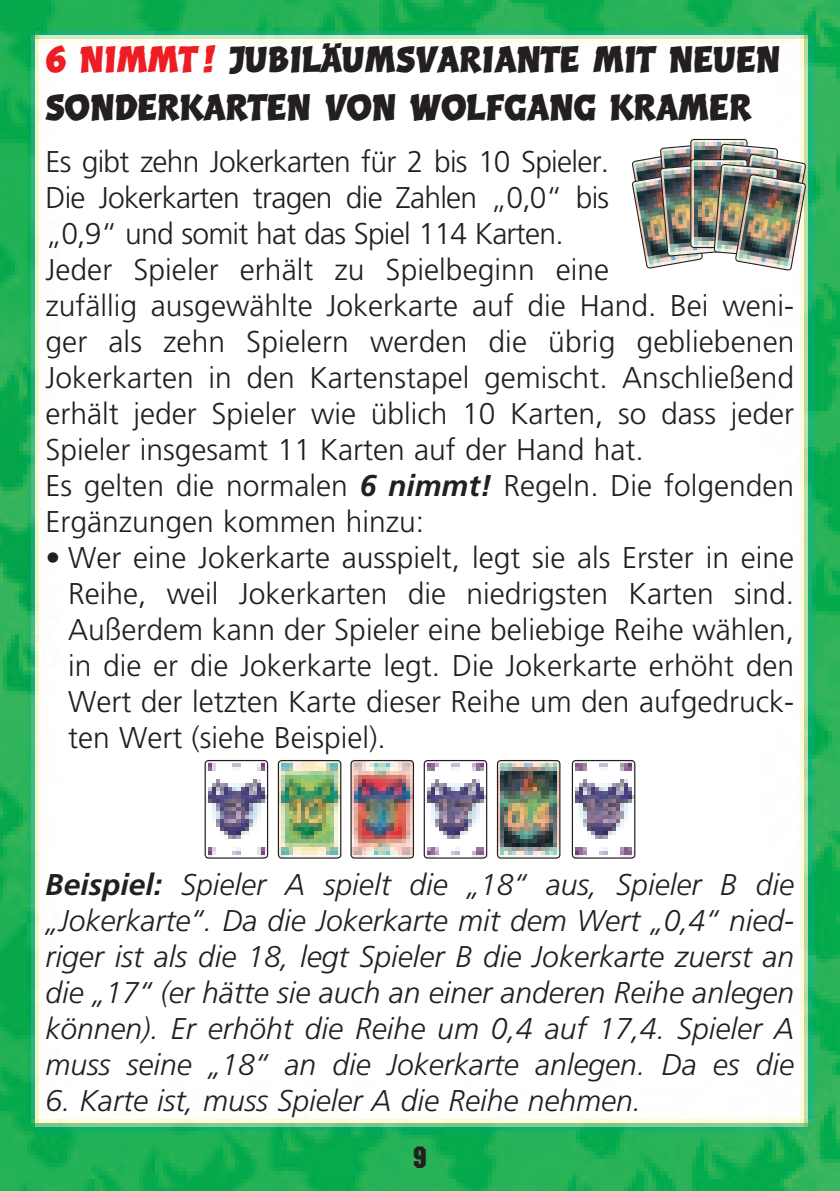
<style>
.page{position:relative;width:840px;height:1191px;background:#fff}
.page>*{position:absolute;margin:0;border:0;box-sizing:border-box;transform-origin:0 0}
.Überschrift_für_Jubi{font:32px/48px "Balder LL";color:#231f20}
.Text{font:300 30px/36px "Frutiger";color:#231f20}
.Beispiel{font:italic 300 30px/36px "Frutiger";color:#231f20;text-align:justify}
.Text_mit_Einzug{font:300 30px/36px "Frutiger";color:#231f20;text-align:justify}
.Text-2{font:30px "Machine";color:#231f20}
.s1{color:#ee1d23}
.s2{font-weight:700;font-style:italic}
.s3{font-weight:700}
</style>
<div class="page">
<img style="left:0;top:0;width:839px;height:1191px">
<img style="left:631px;top:122px;width:175px;height:156px">
<img style="left:205px;top:760px;width:62px;height:98px">
<div style="left:204px;top:760px;width:64px;height:98px;border:1px solid #231f20;border-radius:3px"></div>
<img style="left:278px;top:760px;width:62px;height:98px">
<div style="left:278px;top:760px;width:63px;height:98px;border:1px solid #231f20;border-radius:3px"></div>
<img style="left:351px;top:760px;width:62px;height:98px">
<div style="left:350px;top:760px;width:64px;height:98px;border:1px solid #231f20;border-radius:3px"></div>
<img style="left:424px;top:760px;width:62px;height:98px">
<div style="left:423px;top:760px;width:64px;height:98px;border:1px solid #231f20;border-radius:3px"></div>
<img style="left:497px;top:760px;width:62px;height:98px">
<div style="left:496px;top:760px;width:64px;height:98px;border:1px solid #231f20;border-radius:3px"></div>
<img style="left:572px;top:760px;width:62px;height:98px">
<div style="left:571px;top:760px;width:64px;height:98px;border:1px solid #231f20;border-radius:3px"></div>
<p class="Überschrift_für_Jubi" style="left:45px;top:35px;width:736px"><span class="s1">6 NIMMT!</span> JUBILÄUMSVARIANTE MIT NEUEN<br>SONDERKARTEN VON WOLFGANG KRAMER</p>
<p class="Text" style="left:45px;top:144px;width:565px;text-align:justify">Es gibt zehn Jokerkarten für 2 bis 10 Spieler.<br>Die Jokerkarten tragen die Zahlen „0,0“ bis „0,9“ und somit hat das Spiel 114 Karten.</p>
<p class="Text" style="left:45px;top:252px;width:750px">Jeder Spieler erhält zu Spielbeginn eine<br>zufällig ausgewählte Jokerkarte auf die Hand. Bei weni&shy;ger als zehn Spielern werden die übrig gebliebenen Jokerkarten in den Kartenstapel gemischt. Anschließend erhält jeder Spieler wie üblich 10 Karten, so dass jeder Spieler insgesamt 11 Karten auf der Hand hat.</p>
<p class="Text" style="left:45px;top:468px;width:750px">Es gelten die normalen <span class="s2">6 nimmt!</span> Regeln. Die folgenden<br>Ergänzungen kommen hinzu:</p>
<p class="Text_mit_Einzug" style="left:68px;top:540px;width:727px;text-indent:-23px">• Wer eine Jokerkarte ausspielt, legt sie als Erster in eine Reihe, weil Jokerkarten die niedrigsten Karten sind.<br>Außerdem kann der Spieler eine beliebige Reihe wählen, in die er die Jokerkarte legt. Die Jokerkarte erhöht den Wert der letzten Karte dieser Reihe um den aufgedruck&shy;ten Wert (siehe Beispiel).</p>
<p class="Beispiel" style="left:45px;top:866px;width:750px"><span class="s3">Beispiel:</span> Spieler A spielt die „18“ aus, Spieler B die „Jokerkarte“. Da die Jokerkarte mit dem Wert „0,4“ nied&shy;riger ist als die 18, legt Spieler B die Jokerkarte zuerst an die „17“ (er hätte sie auch an einer anderen Reihe anlegen können). Er erhöht die Reihe um 0,4 auf 17,4. Spieler A muss seine „18“ an die Jokerkarte anlegen. Da es die</p>
<p class="Beispiel" style="left:45px;top:1082px;width:597px">6. Karte ist, muss Spieler A die Reihe nehmen.</p>
<p class="Text-2" style="left:413px;top:1140px;width:15px">9</p>
</div>
